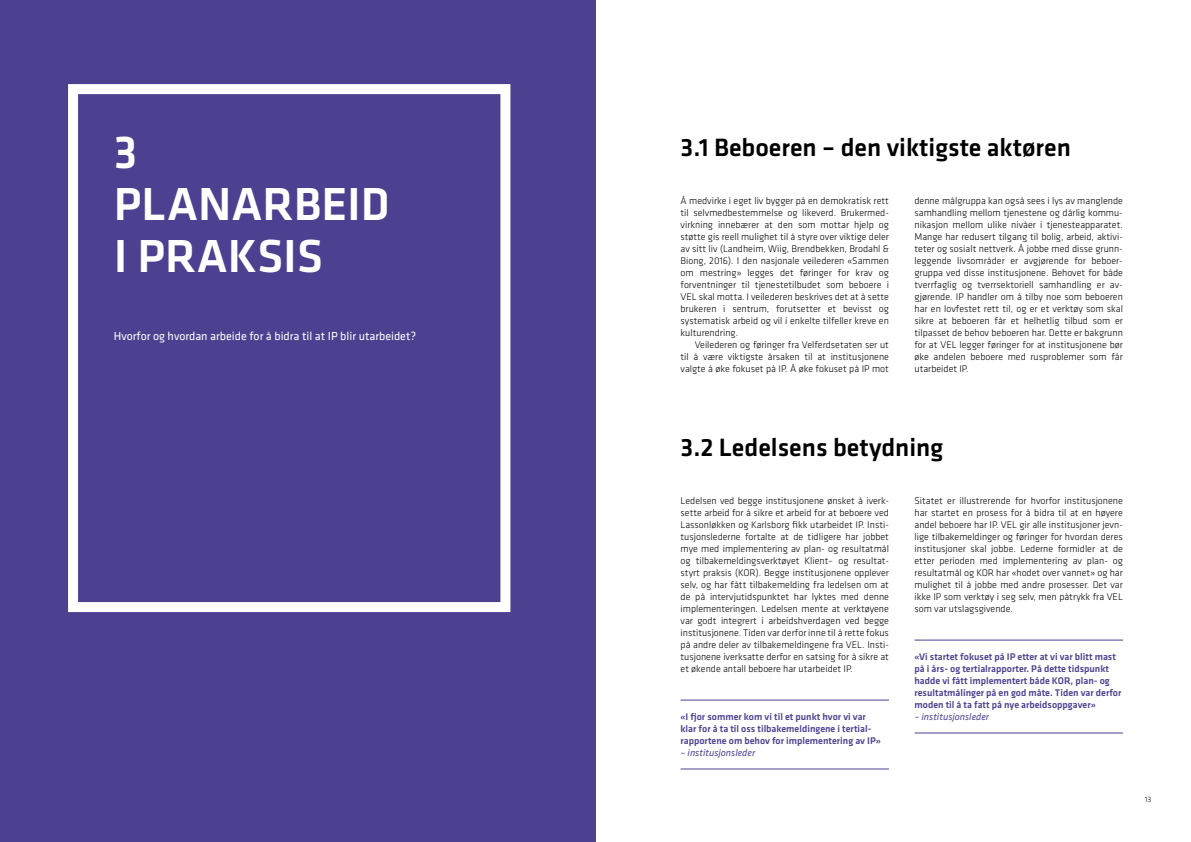
<style>
.page{position:relative;width:1191px;height:842px;background:#fff}
.page>*{position:absolute;margin:0;border:0;box-sizing:border-box;transform-origin:0 0}
.t1{font:500 48px/52px "Klavika";color:#fff}
.t2{font:500 26px "Klavika";color:#000}
.t3{font:12px "Klavika";color:#fff}
.t4{font:300 10px/12px "Klavika";color:#000;text-align:justify}
.t5{font:500 10px/12px "Klavika";color:#4c4190}
.t6{font:italic 10px "Klavika";color:#4c4190}
.t7{font:300 8px "Klavika";color:#000}
</style>
<div class="page">
<div style="left:0;top:0;width:595px;height:842px;background:#4c4190"></div>
<div style="left:68px;top:84px;width:442px;height:528px;border:10px solid #fff"></div>
<hr style="left:680px;top:700px;width:209px;height:1px;background:#4c4190">
<hr style="left:680px;top:769px;width:209px;height:1px;background:#4c4190">
<hr style="left:914px;top:640px;width:209px;height:1px;background:#4c4190">
<hr style="left:914px;top:733px;width:209px;height:1px;background:#4c4190">
<h1 class="t1" style="left:114px;top:125px;width:278px">3<br>PLANARBEID<br>I PRAKSIS</h1>
<p class="t3" style="left:114px;top:328px;width:304px">Hvorfor og hvordan arbeide for å bidra til at IP blir utarbeidet?</p>
<h2 class="t2" style="left:680px;top:130px;width:392px">3.1 Beboeren – den viktigste aktøren</h2>
<p class="t4" style="left:680px;top:195px;width:210px">Å medvirke i eget liv bygger på en demokratisk rett til selvmedbestemmelse og likeverd. Brukermed&shy;virkning innebærer at den som mottar hjelp og støtte gis reell mulighet til å styre over viktige deler av sitt liv (Landheim, Wiig, Brendbekken, Brodahl &amp; Biong, 2016). I den nasjonale veilederen «Sammen om mestring» legges det føringer for krav og forventninger til tjenestetilbudet som beboere i VEL skal motta. I veilederen beskrives det at å sette brukeren i sentrum, forutsetter et bevisst og systematisk arbeid og vil i enkelte tilfeller kreve en kulturendring.</p>
<p class="t4" style="left:680px;top:339px;width:210px;text-indent:14px">Veilederen og føringer fra Velferdsetaten ser ut til å være viktigste årsaken til at institusjonene valgte å øke fokuset på IP. Å øke fokuset på IP mot</p>
<p class="t4" style="left:914px;top:195px;width:210px;text-align:left">denne målgruppa kan også sees i lys av manglende samhandling mellom tjenestene og dårlig kommu&shy;nikasjon mellom ulike nivåer i tjenesteapparatet.<br>Mange har redusert tilgang til bolig, arbeid, aktivi&shy;teter og sosialt nettverk. Å jobbe med disse grunn&shy;leggende livsområder er avgjørende for beboer&shy;gruppa ved disse institusjonene. Behovet for både tverrfaglig og tverrsektoriell samhandling er av--- gjørende. IP handler om å tilby noe som beboeren har en lovfestet rett til, og er et verktøy som skal sikre at beboeren får et helhetlig tilbud som er tilpasset de behov beboeren har. Dette er bakgrunn for at VEL legger føringer for at institusjonene bør øke andelen beboere med rusproblemer som får utarbeidet IP.</p>
<h2 class="t2" style="left:680px;top:430px;width:264px">3.2 Ledelsens betydning</h2>
<p class="t4" style="left:680px;top:495px;width:210px;text-align:left">Ledelsen ved begge institusjonene ønsket å iverk&shy;sette arbeid for å sikre et arbeid for at beboere ved Lassonløkken og Karlsborg fikk utarbeidet IP. Insti&shy;tusjonslederne fortalte at de tidligere har jobbet mye med implementering av plan- og resultatmål og tilbakemeldingsverktøyet Klient– og resultat&shy;styrt praksis (KOR). Begge institusjonene opplever selv, og har fått tilbakemelding fra ledelsen om at de på intervjutidspunktet har lyktes med denne implementeringen. Ledelsen mente at verktøyene var godt integrert i arbeidshverdagen ved begge institusjonene. Tiden var derfor inne til å rette fokus på andre deler av tilbakemeldingene fra VEL. Insti&shy;tusjonene iverksatte derfor en satsing for å sikre at et økende antall beboere har utarbeidet IP.</p>
<p class="t4" style="left:914px;top:495px;width:210px">Sitatet er illustrerende for hvorfor institusjonene har startet en prosess for å bidra til at en høyere andel beboere har IP. VEL gir alle institusjoner jevn&shy;lige tilbakemeldinger og føringer for hvordan deres institusjoner skal jobbe. Lederne formidler at de etter perioden med implementering av plan- og resultatmål og KOR har «hodet over vannet» og har mulighet til å jobbe med andre prosesser. Det var ikke IP som verktøy i seg selv, men påtrykk fra VEL som var utslagsgivende.</p>
<p class="t5" style="left:914px;top:650px;width:208px">«Vi startet fokuset på IP etter at vi var blitt mast på i års- og tertialrapporter. På dette tidspunkt hadde vi fått implementert både KOR, plan- og resultatmålinger på en god måte. Tiden var derfor moden til å ta fatt på nye arbeidsoppgaver»</p>
<p class="t6" style="left:914px;top:710px;width:76px">– institusjonsleder</p>
<p class="t5" style="left:680px;top:710px;width:202px">«I fjor sommer kom vi til et punkt hvor vi var klar for å ta til oss tilbakemeldingene i tertial&shy;rapportene om behov for implementering av IP»</p>
<p class="t6" style="left:680px;top:746px;width:76px">– institusjonsleder</p>
<p class="t7" style="left:1144px;top:795px;width:8px">13</p>
</div>
